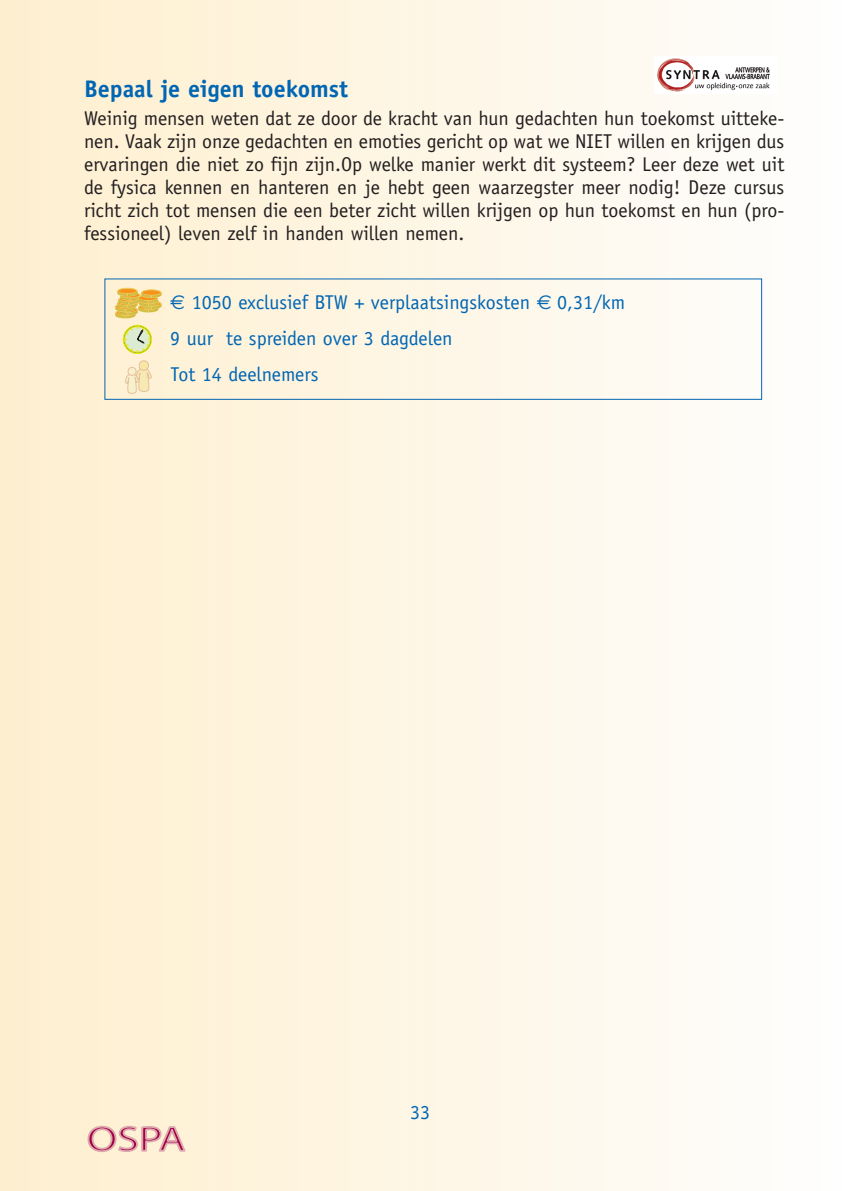
<style>
.page{position:relative;width:842px;height:1191px;background:#fff}
.page>*{position:absolute;margin:0;border:0;box-sizing:border-box;transform-origin:0 0}
.t1{font:35.2px "Myriad Pro";color:#a30146;scale:1.25 1}
.t2{font:700 24px "Officina Sans";color:#0166b3}
.t3{font:20px/23px "Officina Sans";color:#231f20;text-align:justify}
.t4{font:20px/36px "Officina Sans";color:#0166b3}
.s1{font-family:"Euro Sans"}
</style>
<div class="page">
<div style="left:0;top:1px;width:16px;height:1190px;background:#fdeed0"></div>
<div style="left:12px;top:1px;width:21px;height:1190px;background:#fdeed0"></div>
<div style="left:29px;top:1px;width:20px;height:1190px;background:#feefd1"></div>
<div style="left:46px;top:1px;width:20px;height:1190px;background:#fef0d2"></div>
<div style="left:62px;top:1px;width:21px;height:1190px;background:#fef0d2"></div>
<div style="left:79px;top:1px;width:21px;height:1190px;background:#fef0d3"></div>
<div style="left:96px;top:1px;width:21px;height:1190px;background:#fef1d4"></div>
<div style="left:113px;top:1px;width:20px;height:1190px;background:#fef1d5"></div>
<div style="left:130px;top:1px;width:20px;height:1190px;background:#fef1d5"></div>
<div style="left:146px;top:1px;width:21px;height:1190px;background:#fef1d6"></div>
<div style="left:163px;top:1px;width:21px;height:1190px;background:#fef2d7"></div>
<div style="left:180px;top:1px;width:21px;height:1190px;background:#fef2d8"></div>
<div style="left:197px;top:1px;width:21px;height:1190px;background:#fef2d9"></div>
<div style="left:214px;top:1px;width:20px;height:1190px;background:#fef3da"></div>
<div style="left:231px;top:1px;width:20px;height:1190px;background:#fef3db"></div>
<div style="left:247px;top:1px;width:21px;height:1190px;background:#fef3dc"></div>
<div style="left:264px;top:1px;width:21px;height:1190px;background:#fef3dd"></div>
<div style="left:281px;top:1px;width:21px;height:1190px;background:#fef4de"></div>
<div style="left:298px;top:1px;width:20px;height:1190px;background:#fef4df"></div>
<div style="left:315px;top:1px;width:20px;height:1190px;background:#fef4e0"></div>
<div style="left:331px;top:1px;width:21px;height:1190px;background:#fef5e1"></div>
<div style="left:348px;top:1px;width:21px;height:1190px;background:#fef5e2"></div>
<div style="left:365px;top:1px;width:21px;height:1190px;background:#fef5e2"></div>
<div style="left:382px;top:1px;width:20px;height:1190px;background:#fef6e4"></div>
<div style="left:399px;top:1px;width:20px;height:1190px;background:#fef6e5"></div>
<div style="left:415px;top:1px;width:21px;height:1190px;background:#fef6e5"></div>
<div style="left:432px;top:1px;width:21px;height:1190px;background:#fef6e6"></div>
<div style="left:449px;top:1px;width:21px;height:1190px;background:#fef7e8"></div>
<div style="left:466px;top:1px;width:21px;height:1190px;background:#fef7e8"></div>
<div style="left:483px;top:1px;width:20px;height:1190px;background:#fef7e9"></div>
<div style="left:500px;top:1px;width:20px;height:1190px;background:#fef8ea"></div>
<div style="left:516px;top:1px;width:21px;height:1190px;background:#fef8eb"></div>
<div style="left:533px;top:1px;width:21px;height:1190px;background:#fef8ec"></div>
<div style="left:550px;top:1px;width:21px;height:1190px;background:#fef9ed"></div>
<div style="left:567px;top:1px;width:20px;height:1190px;background:#fef9ee"></div>
<div style="left:584px;top:1px;width:20px;height:1190px;background:#fef9ef"></div>
<div style="left:600px;top:1px;width:21px;height:1190px;background:#fefaf0"></div>
<div style="left:617px;top:1px;width:21px;height:1190px;background:#fefaf1"></div>
<div style="left:634px;top:1px;width:21px;height:1190px;background:#fefaf2"></div>
<div style="left:651px;top:1px;width:20px;height:1190px;background:#fefaf3"></div>
<div style="left:668px;top:1px;width:20px;height:1190px;background:#fefbf4"></div>
<div style="left:684px;top:1px;width:21px;height:1190px;background:#fefbf5"></div>
<div style="left:701px;top:1px;width:21px;height:1190px;background:#fefbf6"></div>
<div style="left:718px;top:1px;width:21px;height:1190px;background:#fefcf7"></div>
<div style="left:735px;top:1px;width:21px;height:1190px;background:#fefcf8"></div>
<div style="left:752px;top:1px;width:20px;height:1190px;background:#fefcf9"></div>
<div style="left:769px;top:1px;width:20px;height:1190px;background:#fefdfa"></div>
<div style="left:785px;top:1px;width:21px;height:1190px;background:#fefdfb"></div>
<img style="left:655px;top:56px;width:115px;height:37px">
<div style="left:104px;top:278px;width:658px;height:122px;border:1px solid #0166b3"></div>
<div style="left:117px;top:288px;width:21px;height:6px;border:1px solid #ead262;border-radius:50%"></div>
<svg style="left:115px;top:289px;width:46px;height:29px"></svg>
<div style="left:123px;top:325px;width:29px;height:29px;border:1px solid #f5e209;border-radius:50%"></div>
<div style="left:124px;top:326px;width:27px;height:26px;border:1px solid #f5e209;border-radius:50%"></div>
<svg style="left:125px;top:326px;width:25px;height:26px"></svg>
<div style="left:139px;top:361px;width:10px;height:9px;background:#f5e7a6;border-radius:50%"></div>
<div style="left:139px;top:360px;width:10px;height:11px;border:1px solid #e7c09e;border-radius:50%"></div>
<svg style="left:125px;top:368px;width:27px;height:26px"></svg>
<div style="left:128px;top:367px;width:8px;height:8px;background:#f6f1cb;border-radius:50%"></div>
<div style="left:128px;top:367px;width:8px;height:9px;border:1px solid #e7c09e;border-radius:50%"></div>
<p class="t2" style="left:84px;top:79px;width:265px">Bepaal je eigen toekomst</p>
<p class="t3" style="left:84px;top:109px;width:702px">Weinig mensen weten dat ze door de kracht van hun gedachten hun toekomst uitteke&shy;nen. Vaak zijn onze gedachten en emoties gericht op wat we NIET willen en krijgen dus ervaringen die niet zo fijn zijn.Op welke manier werkt dit systeem? Leer deze wet uit de fysica kennen en hanteren en je hebt geen waarzegster meer nodig! Deze cursus richt zich tot mensen die een beter zicht willen krijgen op hun toekomst en hun (pro&shy;fessioneel) leven zelf in handen willen nemen.</p>
<p class="t4" style="left:170px;top:286px;width:456px"><span class="s1">€</span> 1050 exclusief BTW + verplaatsingskosten <span class="s1">€</span> 0,31/km<br>9 uur te spreiden over 3 dagdelen<br>Tot 14 deelnemers</p>
<h1 class="t1" style="left:87px;top:1118px;width:80px">OSPA</h1>
<p class="t4" style="left:410px;top:1095px;width:21px">33</p>
</div>
